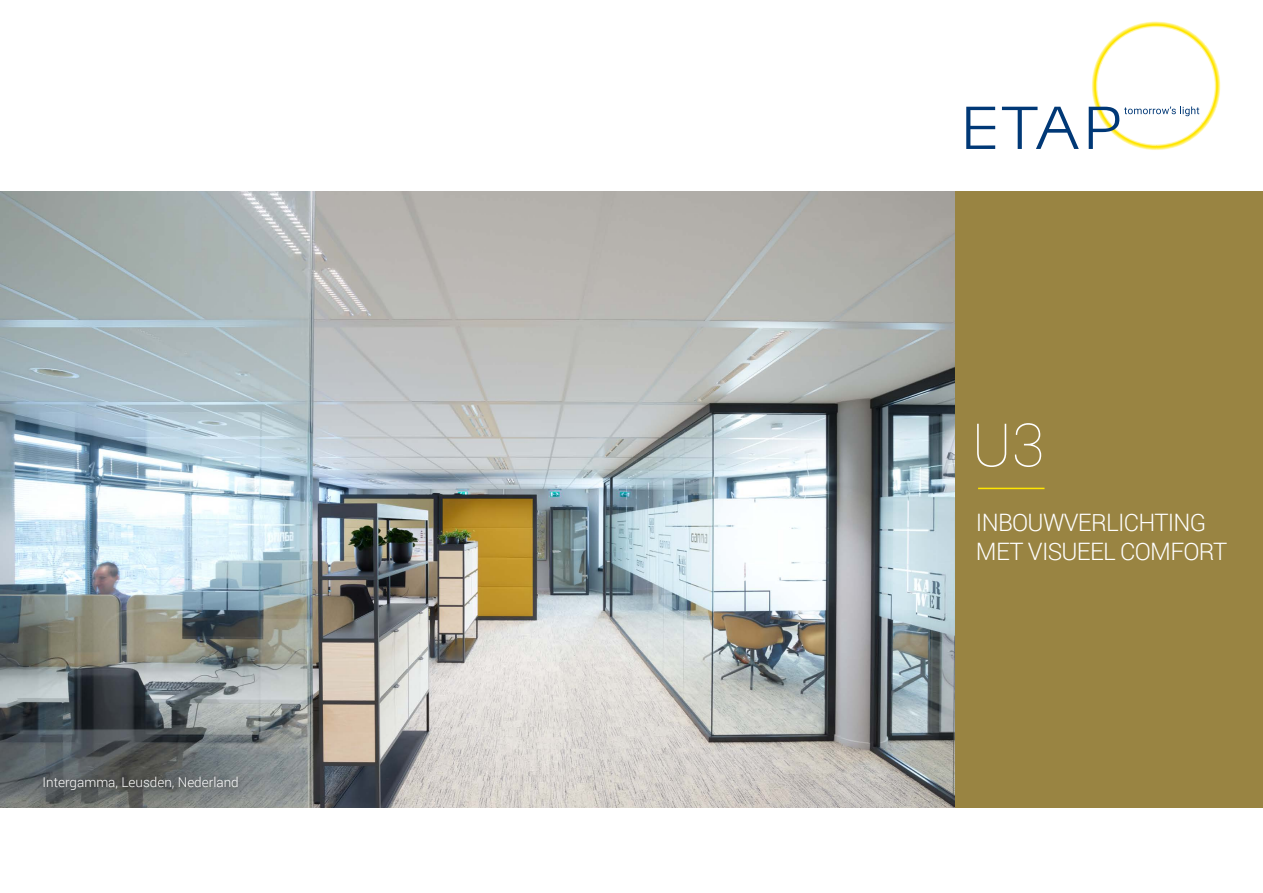
<style>
.page{position:relative;width:1263px;height:893px;background:#fff}
.page>*{position:absolute;margin:0;border:0;box-sizing:border-box;transform-origin:0 0}
.t1{font:100 60px "Roboto";color:#fff}
.t2{font:300 24px/28.8px "Roboto";letter-spacing:-.03em;color:#fff}
.t3{font:300 13.5px "Roboto";color:#fff}
</style>
<div class="page">
<svg style="left:966px;top:107px;width:29px;height:42px"></svg>
<svg style="left:1002px;top:107px;width:77px;height:42px"></svg>
<svg style="left:1089px;top:21px;width:132px;height:129px"></svg>
<img style="left:0;top:191px;width:955px;height:617px">
<div style="left:955px;top:191px;width:308px;height:617px;background:#998442"></div>
<hr style="left:978px;top:488px;width:66px;height:1px;background:#ffe600">
<div style="left:37px;top:771px;width:210px;height:27px;background:#000;opacity:.6"></div>
<p class="t3" style="left:43px;top:772px;width:198px">Intergamma, Leusden, Nederland</p>
<h1 class="t1" style="left:972px;top:403px;width:74px">U3</h1>
<p class="t2" style="left:976px;top:507px;width:253px">INBOUWVERLICHTING<br>MET VISUEEL COMFORT</p>
</div>
